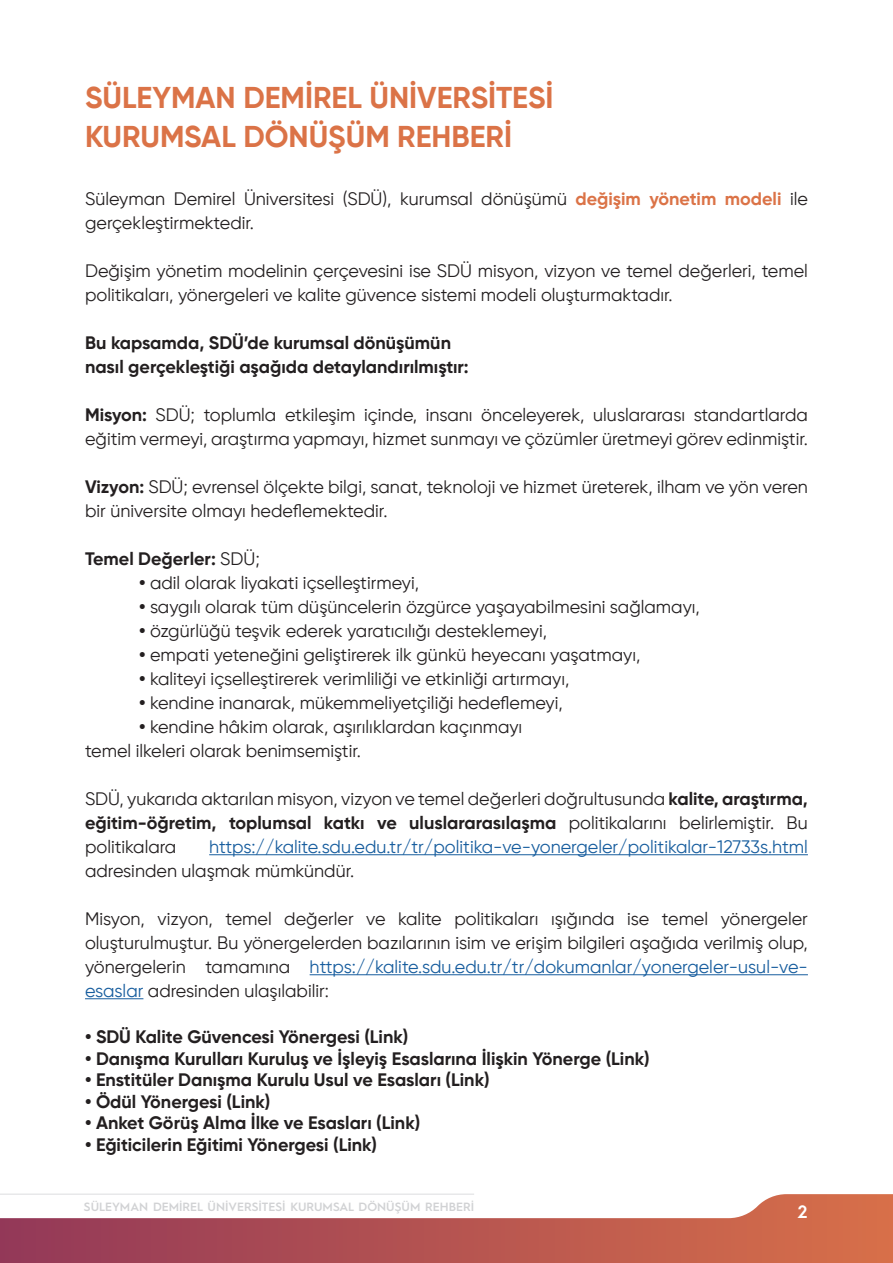
<style>
.page{position:relative;width:893px;height:1263px;background:#fff}
.page>*{position:absolute;margin:0;border:0;box-sizing:border-box;transform-origin:0 0}
.t1{font:700 30px/39px "Gilroy";color:#db7347}
.t2{font:18px/24px "Gilroy";color:#231f20}
.t3{font:700 18px/24px "Gilroy";color:#231f20}
.t4{font:18px "Gilroy";color:#175d9e}
.t5{font:600 18px "Hurme Geometric Sans 1";color:#fff}
.t6{font:600 12px "Hurme Geometric Sans 1";color:#d1d2d4}
.s1{font-weight:700;color:#db7347}
.s2{font-weight:700}
.s3{font-weight:400}
.s4{color:#175d9e}
</style>
<div class="page">
<svg style="left:0;top:1194px;width:893px;height:69px"></svg>
<hr style="left:0;top:1194px;width:474px;height:1px;background:#dcdddf">
<hr style="left:209px;top:854px;width:599px;height:1px;background:#175d9e">
<hr style="left:310px;top:974px;width:498px;height:1px;background:#175d9e">
<hr style="left:85px;top:998px;width:58px;height:1px;background:#175d9e">
<h1 class="t1" style="left:85px;top:78px;width:470px">SÜLEYMAN DEMİREL ÜNİVERSİTESİ<br>KURUMSAL DÖNÜŞÜM REHBERİ</h1>
<p class="t2" style="left:85px;top:187px;width:724px">Süleyman Demirel Üniversitesi (SDÜ), kurumsal dönüşümü <span class="s1">değişim yönetim modeli</span> ile gerçekleştirmektedir.</p>
<p class="t2" style="left:85px;top:259px;width:724px">Değişim yönetim modelinin çerçevesini ise SDÜ misyon, vizyon ve temel değerleri, temel politikaları, yönergeleri ve kalite güvence sistemi modeli oluşturmaktadır.</p>
<p class="t3" style="left:85px;top:331px;width:385px">Bu kapsamda, SDÜ’de kurumsal dönüşümün nasıl gerçekleştiği aşağıda detaylandırılmıştır:</p>
<p class="t2" style="left:85px;top:403px;width:724px"><span class="s2">Misyon:</span> SDÜ; toplumla etkileşim içinde, insanı önceleyerek, uluslararası standartlarda eğitim vermeyi, araştırma yapmayı, hizmet sunmayı ve çözümler üretmeyi görev edinmiştir.</p>
<p class="t2" style="left:85px;top:475px;width:724px"><span class="s2">Vizyon:</span> SDÜ; evrensel ölçekte bilgi, sanat, teknoloji ve hizmet üreterek, ilham ve yön veren bir üniversite olmayı hedeflemektedir.</p>
<p class="t3" style="left:85px;top:547px;width:176px">Temel Değerler: <span class="s3">SDÜ;</span></p>
<p class="t2" style="left:139px;top:571px;width:281px"><span class="s2">•</span> adil olarak liyakati içselleştirmeyi,</p>
<p class="t2" style="left:139px;top:595px;width:562px"><span class="s2">•</span> saygılı olarak tüm düşüncelerin özgürce yaşayabilmesini sağlamayı,</p>
<p class="t2" style="left:139px;top:619px;width:409px"><span class="s2">•</span> özgürlüğü teşvik ederek yaratıcılığı desteklemeyi,</p>
<p class="t2" style="left:139px;top:643px;width:503px"><span class="s2">•</span> empati yeteneğini geliştirerek ilk günkü heyecanı yaşatmayı,</p>
<p class="t2" style="left:139px;top:667px;width:432px"><span class="s2">•</span> kaliteyi içselleştirerek verimliliği ve etkinliği artırmayı,</p>
<p class="t2" style="left:139px;top:691px;width:425px"><span class="s2">•</span> kendine inanarak, mükemmeliyetçiliği hedeflemeyi,</p>
<p class="t2" style="left:85px;top:715px;width:439px;text-indent:54px"><span class="s2">•</span> kendine hâkim olarak, aşırılıklardan kaçınmayı temel ilkeleri olarak benimsemiştir.</p>
<p class="t2" style="left:85px;top:787px;width:724px;text-align:justify">SDÜ, yukarıda aktarılan misyon, vizyon ve temel değerleri doğrultusunda <span class="s2">kalite, araştırma, eğitim-öğretim, toplumsal katkı ve uluslararasılaşma</span> politikalarını belirlemiştir. Bu politikalara</p>
<p class="t4" style="left:209px;top:836px;width:600px">https://kalite.sdu.edu.tr/tr/politika-ve-yonergeler/politikalar-12733s.html</p>
<p class="t2" style="left:85px;top:859px;width:271px">adresinden ulaşmak mümkündür.</p>
<p class="t2" style="left:85px;top:907px;width:724px;text-align:justify">Misyon, vizyon, temel değerler ve kalite politikaları ışığında ise temel yönergeler oluşturulmuştur. Bu yönergelerden bazılarının isim ve erişim bilgileri aşağıda verilmiş olup, yönergelerin tamamına <span class="s4">https://kalite.sdu.edu.tr/tr/dokumanlar/yonergeler-usul-ve&shy;esaslar</span> adresinden ulaşılabilir:</p>
<p class="t3" style="left:85px;top:1024px;width:325px">• SDÜ Kalite Güvencesi Yönergesi (Link)</p>
<p class="t3" style="left:85px;top:1046px;width:566px">• Danışma Kurulları Kuruluş ve İşleyiş Esaslarına İlişkin Yönerge (Link)</p>
<p class="t3" style="left:85px;top:1068px;width:406px">• Enstitüler Danışma Kurulu Usul ve Esasları (Link)</p>
<p class="t3" style="left:85px;top:1089px;width:187px">• Ödül Yönergesi (Link)</p>
<p class="t3" style="left:85px;top:1111px;width:337px">• Anket Görüş Alma İlke ve Esasları (Link)</p>
<p class="t3" style="left:85px;top:1132px;width:294px">• Eğiticilerin Eğitimi Yönergesi (Link)</p>
<p class="t6" style="left:84px;top:1198px;width:392px">SÜLEYMAN DEMİREL ÜNİVERSİTESİ KURUMSAL DÖNÜŞÜM REHBERİ</p>
<p class="t5" style="left:798px;top:1199px;width:11px">2</p>
</div>
